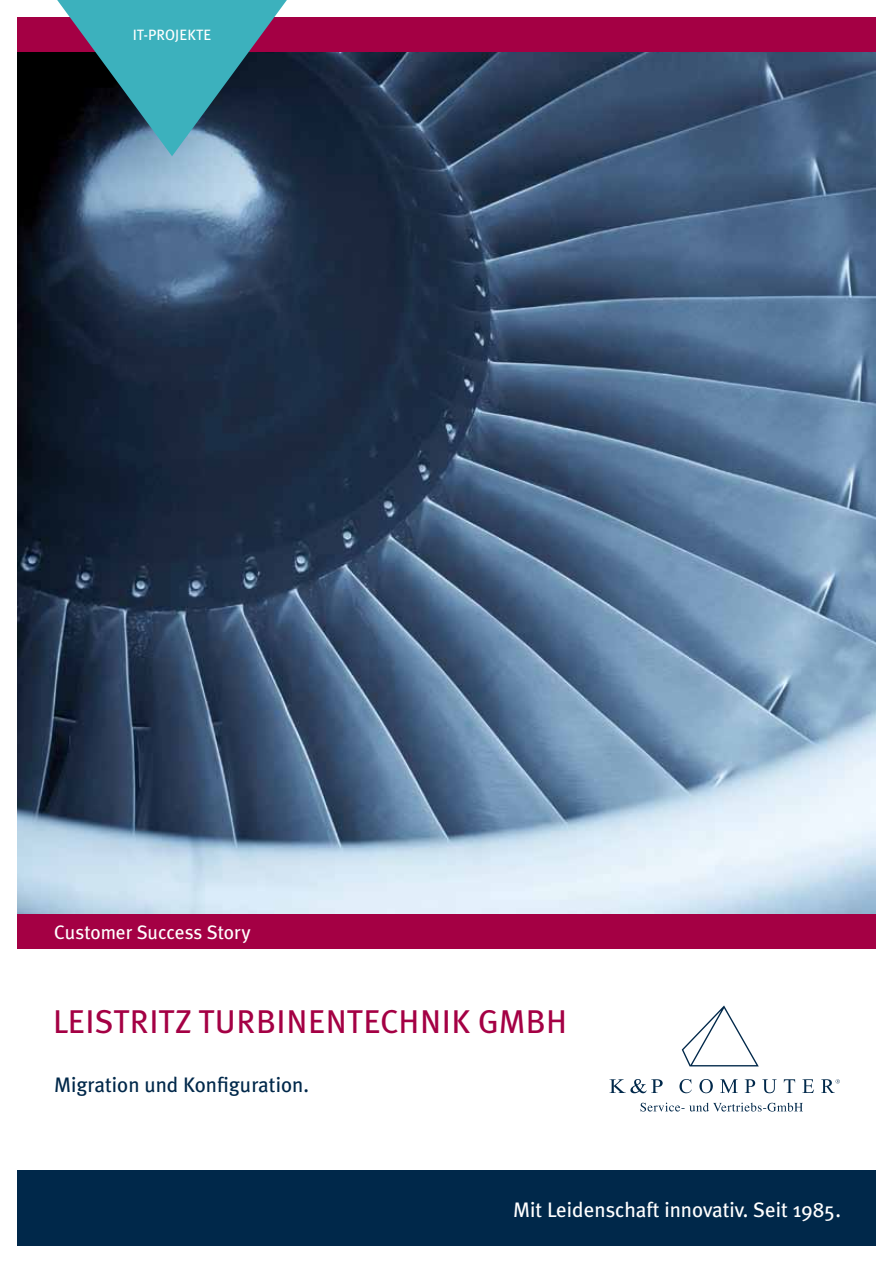
<style>
.page{position:relative;width:893px;height:1263px;background:#fff}
.page>*{position:absolute;margin:0;border:0;box-sizing:border-box;transform-origin:0 0}
.t1{font:33px "Meta Plus";letter-spacing:.005em;color:#a40044}
.t2{font:21px "Meta Plus";color:#fff}
.t3{font:21px "Meta Plus";color:#00284a}
.t4{font:19.5px "Meta Plus";letter-spacing:-.01em;color:#fff}
.t5{font:15px "Meta Plus";color:#fff}
</style>
<div class="page">
<img style="left:17px;top:51px;width:859px;height:863px">
<div style="left:17px;top:17px;width:859px;height:34px;background:#a40044"></div>
<div style="left:17px;top:1170px;width:859px;height:76px;background:#00284a"></div>
<div style="left:17px;top:914px;width:859px;height:34px;background:#a40044"></div>
<svg style="left:57px;top:0;width:230px;height:156px;background:#366e7f"></svg>
<svg style="left:609px;top:1079px;width:54px;height:14px"></svg>
<svg style="left:679px;top:1079px;width:13px;height:14px"></svg>
<svg style="left:699px;top:1079px;width:14px;height:14px"></svg>
<svg style="left:720px;top:1079px;width:18px;height:14px"></svg>
<svg style="left:745px;top:1079px;width:10px;height:14px"></svg>
<svg style="left:762px;top:1079px;width:15px;height:14px"></svg>
<svg style="left:784px;top:1079px;width:11px;height:14px"></svg>
<svg style="left:802px;top:1079px;width:12px;height:14px"></svg>
<svg style="left:821px;top:1079px;width:19px;height:14px"></svg>
<svg style="left:640px;top:1103px;width:163px;height:8px"></svg>
<svg style="left:682px;top:1005px;width:77px;height:61px"></svg>
<p class="t5" style="left:133px;top:26px;width:78px">IT-PROJEKTe</p>
<p class="t4" style="left:54px;top:921px;width:198px">Customer Success Story</p>
<h1 class="t1" style="left:53px;top:1003px;width:515px">LEISTRITZ TURBINENTECHNIK GMBH</h1>
<p class="t3" style="left:54px;top:1073px;width:256px">Migration und Konfiguration.</p>
<p class="t2" style="left:513px;top:1197px;width:329px">Mit Leidenschaft innovativ. Seit 1985.</p>
</div>
